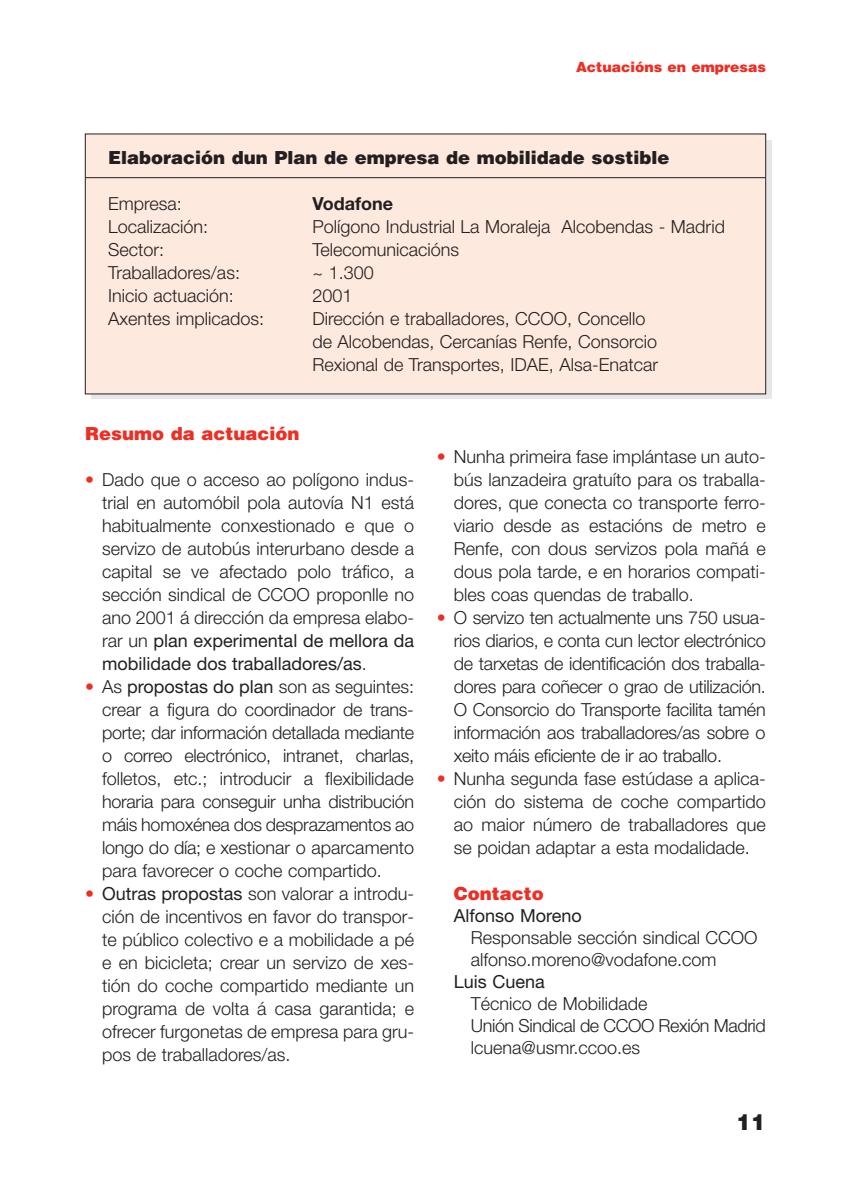
<style>
.page{position:relative;width:851px;height:1191px;background:#fff}
.page>*{position:absolute;margin:0;border:0;box-sizing:border-box;transform-origin:0 0}
.t1{font:900 22px "Helvetica";color:#231f20}
.t2{font:300 18px/23px "Helvetica Neue";color:#231f20;text-align:justify}
.t3{font:900 18px "Helvetica";color:#231f20}
.t4{font:900 18px "Helvetica";color:#ee2e22}
.t5{font:18px "Helvetica Neue";color:#231f20}
.t6{font:700 18px "Helvetica Neue";color:#231f20}
.t7{font:900 14px "Helvetica";color:#ee2e22}
.s1{color:#ee2e22}
.s2{font-weight:400}
</style>
<div class="page">
<svg style="left:91px;top:140px;width:680px;height:259px;background:#d0d0d2"></svg>
<div style="left:85px;top:134px;width:680px;height:260px;background:#fde9dd"></div>
<hr style="left:85px;top:177px;width:680px;height:1px;background:#231f20">
<p class="t7" style="left:576px;top:59px;width:191px">Actuacións en empresas</p>
<p class="t3" style="left:108px;top:147px;width:562px">Elaboración dun Plan de empresa de mobilidade sostible</p>
<p class="t2" style="left:108px;top:192px;width:75px">Empresa:</p>
<p class="t6" style="left:312px;top:192px;width:82px">Vodafone</p>
<p class="t2" style="left:108px;top:215px;width:102px">Localización:</p>
<p class="t2" style="left:312px;top:215px;width:414px">Polígono Industrial La Moraleja Alcobendas - Madrid</p>
<p class="t2" style="left:108px;top:238px;width:58px">Sector:</p>
<p class="t2" style="left:312px;top:238px;width:148px">Telecomunicacións</p>
<p class="t2" style="left:108px;top:261px;width:133px">Traballadores/as:</p>
<p class="t2" style="left:312px;top:261px;width:63px">~ 1.300</p>
<p class="t2" style="left:108px;top:284px;width:127px">Inicio actuación:</p>
<p class="t2" style="left:312px;top:284px;width:42px">2001</p>
<p class="t2" style="left:108px;top:307px;width:157px">Axentes implicados:</p>
<p class="t2" style="left:312px;top:307px;width:347px;text-align:left">Dirección e traballadores, CCOO, Concello de Alcobendas, Cercanías Renfe, Consorcio<br>Rexional de Transportes, IDAE, Alsa-Enatcar</p>
<p class="t4" style="left:85px;top:423px;width:216px">Resumo da actuación</p>
<p class="t2" style="left:102px;top:468px;width:313px;text-indent:-17px"><span class="s1">•</span> Dado que o acceso ao polígono indus&shy;trial en automóbil pola autovía N1 está habitualmente conxestionado e que o servizo de autobús interurbano desde a capital se ve afectado polo tráfico, a sección sindical de CCOO proponlle no ano 2001 á dirección da empresa elabo&shy;rar un <span class="s2">plan experimental de mellora da mobilidade dos traballadores/as</span>.</p>
<p class="t2" style="left:102px;top:675px;width:313px;text-indent:-17px"><span class="s1">•</span> As <span class="s2">propostas do plan</span> son as seguintes: crear a figura do coordinador de trans&shy;porte; dar información detallada mediante o correo electrónico, intranet, charlas, folletos, etc.; introducir a flexibilidade horaria para conseguir unha distribución máis homoxénea dos desprazamentos ao longo do día; e xestionar o aparcamento para favorecer o coche compartido.</p>
<p class="t2" style="left:102px;top:882px;width:313px;text-indent:-17px"><span class="s1">•</span> <span class="s2">Outras propostas</span> son valorar a introdu&shy;ción de incentivos en favor do transpor&shy;te público colectivo e a mobilidade a pé e en bicicleta; crear un servizo de xes&shy;tión do coche compartido mediante un programa de volta á casa garantida; e ofrecer furgonetas de empresa para gru&shy;pos de traballadores/as.</p>
<p class="t2" style="left:454px;top:445px;width:313px;text-indent:-17px"><span class="s1">•</span> Nunha primeira fase implántase un auto&shy;bús lanzadeira gratuíto para os traballa&shy;dores, que conecta co transporte ferro&shy;viario desde as estacións de metro e Renfe, con dous servizos pola mañá e dous pola tarde, e en horarios compati&shy;bles coas quendas de traballo.</p>
<p class="t2" style="left:454px;top:606px;width:313px;text-indent:-17px"><span class="s1">•</span> O servizo ten actualmente uns 750 usua&shy;rios diarios, e conta cun lector electrónico de tarxetas de identificación dos traballa&shy;dores para coñecer o grao de utilización.<br>O Consorcio do Transporte facilita tamén información aos traballadores/as sobre o xeito máis eficiente de ir ao traballo.</p>
<p class="t2" style="left:454px;top:767px;width:313px;text-indent:-17px"><span class="s1">•</span> Nunha segunda fase estúdase a aplica&shy;ción do sistema de coche compartido ao maior número de traballadores que se poidan adaptar a esta modalidade.</p>
<p class="t4" style="left:454px;top:883px;width:92px">Contacto</p>
<p class="t5" style="left:454px;top:905px;width:129px">Alfonso Moreno</p>
<p class="t2" style="left:471px;top:926px;width:288px;line-height:22px">Responsable sección sindical CCOO alfonso.moreno@vodafone.com</p>
<p class="t5" style="left:454px;top:971px;width:92px">Luis Cuena</p>
<p class="t2" style="left:471px;top:992px;width:296px;line-height:22px;text-align:left">Técnico de Mobilidade<br>Unión Sindical de CCOO Rexión Madrid lcuena@usmr.ccoo.es</p>
<p class="t1" style="left:736px;top:1110px;width:31px">11</p>
</div>
